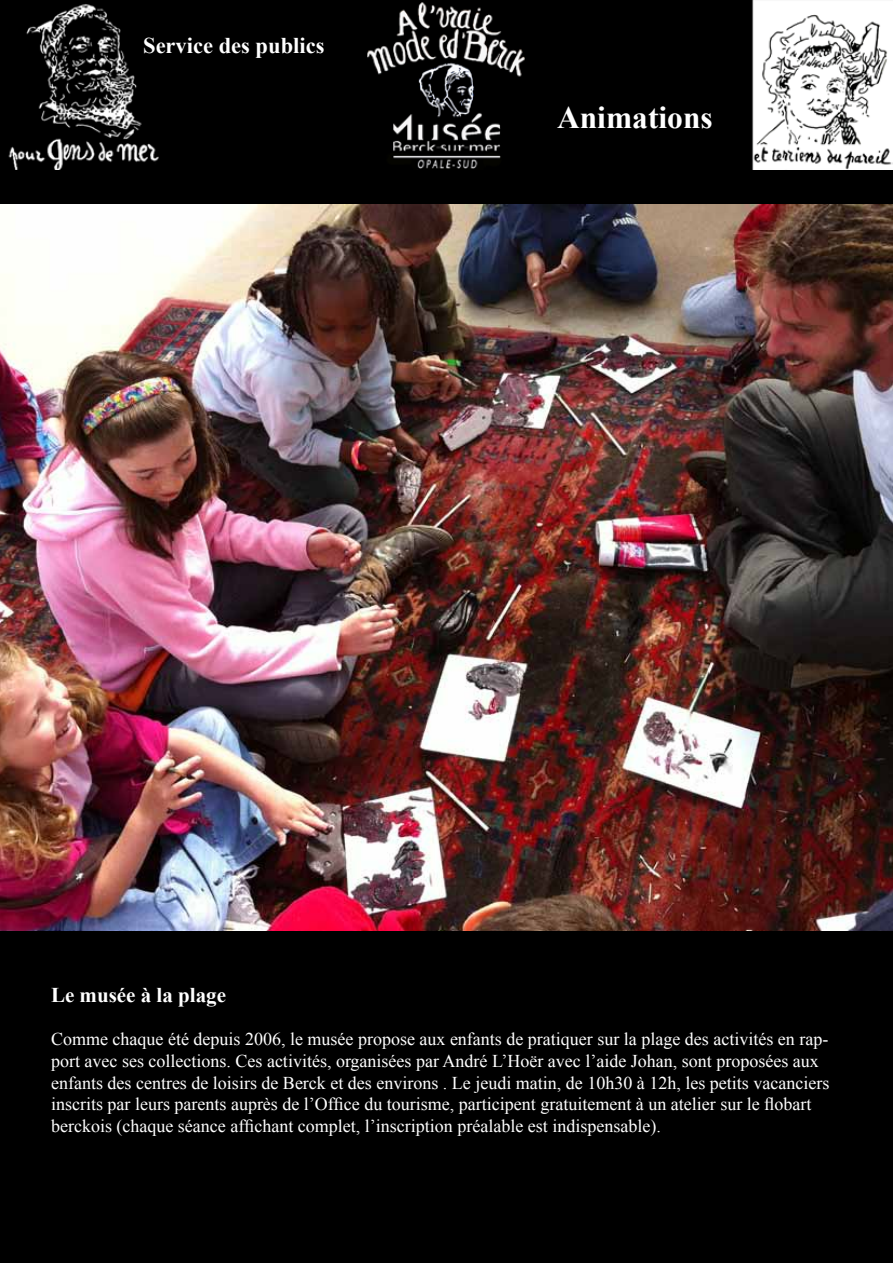
<style>
.page{position:relative;width:893px;height:1263px;background:#fff}
.page>*{position:absolute;margin:0;border:0;box-sizing:border-box;transform-origin:0 0}
.t1{font:700 31.5px "Times New Roman";color:#fff}
.t2{font:700 22.5px "Times New Roman";color:#fff}
.t3{font:700 21px "Times New Roman";color:#fff}
.t4{font:18px/21.6px "Times New Roman";color:#fff}
</style>
<div class="page">
<img style="left:0;top:0;width:893px;height:1263px">
<img style="left:0;top:205px;width:893px;height:726px">
<p class="t2" style="left:143px;top:30px;width:183px">Service des publics</p>
<h1 class="t1" style="left:557px;top:96px;width:157px">Animations</h1>
<p class="t3" style="left:51px;top:981px;width:176px">Le musée à la plage</p>
<p class="t4" style="left:51px;top:1028px;width:780px">Comme chaque été depuis 2006, le musée propose aux enfants de pratiquer sur la plage des activités en rap&shy;port avec ses collections. Ces activités, organisées par André L’Hoër avec l’aide Johan, sont proposées aux enfants des centres de loisirs de Berck et des environs . Le jeudi matin, de 10h30 à 12h, les petits vacanciers inscrits par leurs parents auprès de l’Office du tourisme, participent gratuitement à un atelier sur le flobart berckois (chaque séance affichant complet, l’inscription préalable est indispensable).</p>
</div>
